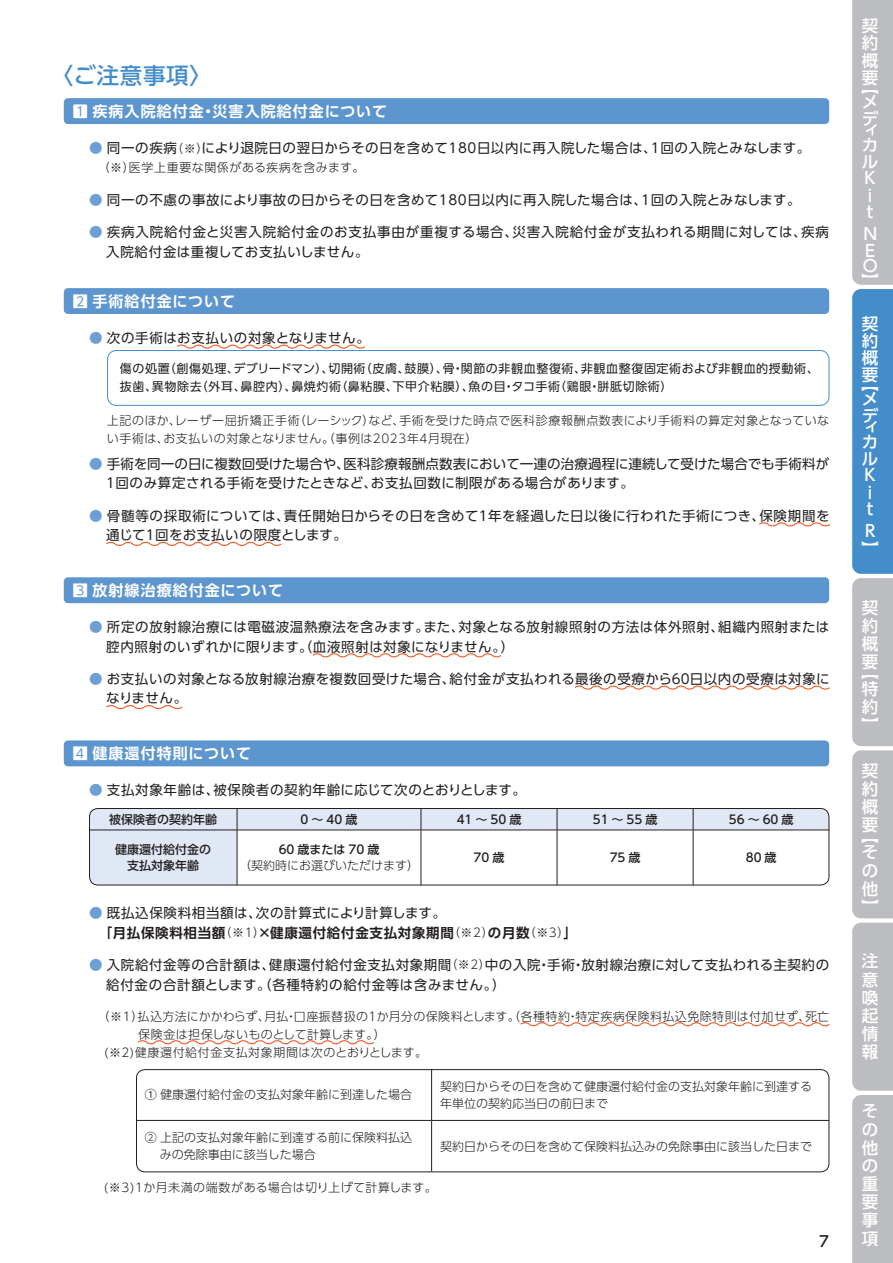
<style>
.page{position:relative;width:893px;height:1263px;background:#fff}
.page>*{position:absolute;margin:0;border:0;box-sizing:border-box;transform-origin:0 0}
.t1{font:500 22.5px "UD Shin Go NT Pro";letter-spacing:.03em;color:#448dcb}
.t2{font:500 16.5px/18.1px "UD Shin Go Pro";color:#fff;text-align:justify}
.t3{font:700 15px "UD Shin Go Pro De";letter-spacing:.07em;color:#fff}
.t4{font:500 15px "UD Shin Go Pro";color:#231f20}
.t5{font:13.5px/19.5px "UD Shin Go Pro";letter-spacing:.04em;color:#231f20}
.t6{font:13.5px/19.5px "UD Shin Go Pro";letter-spacing:.015em;color:#231f20}
.t7{font:700 13.5px "UD Shin Go Pro De";letter-spacing:.05em;color:#231f20}
.t8{font:300 12px/16.5px "UD Shin Go Pro";color:#231f20}
.t9{font:300 12px/18px "UD Shin Go Pro";letter-spacing:.05em;color:#231f20}
.t10{font:12px/18px "UD Shin Go Pro";letter-spacing:.05em;color:#231f20}
.t11{font:500 12px/16.5px "UD Shin Go Pro";color:#231f20;text-align:center}
.t12{font:300 12px "UD Shin Go Pro";letter-spacing:.035em;color:#231f20}
.t13{font:300 12px "UD Shin Go Pro";letter-spacing:.03em;color:#231f20}
.s1{font-family:"UD Shin Go Pro";font-weight:400}
.s2{color:#6d9fd4}
.s3{font-weight:300;font-size:12px}
.s4{font-family:"UD Shin Go Pro";font-weight:300;font-size:12px}
.s5{font-weight:400}
</style>
<div class="page">
<svg style="left:89px;top:808px;width:740px;height:77px"></svg>
<hr style="left:89px;top:830px;width:148px;height:1px;background:#231f20">
<hr style="left:237px;top:830px;width:184px;height:1px;background:#231f20">
<hr style="left:237px;top:830px;width:1px;height:55px;background:#231f20">
<hr style="left:421px;top:830px;width:136px;height:1px;background:#231f20">
<hr style="left:421px;top:830px;width:1px;height:55px;background:#231f20">
<hr style="left:557px;top:830px;width:136px;height:1px;background:#231f20">
<hr style="left:557px;top:830px;width:1px;height:55px;background:#231f20">
<hr style="left:693px;top:830px;width:136px;height:1px;background:#231f20">
<hr style="left:693px;top:830px;width:1px;height:55px;background:#231f20">
<hr style="left:431px;top:1069px;width:1px;height:51px;background:#231f20">
<hr style="left:136px;top:1120px;width:296px;height:1px;background:#231f20">
<hr style="left:432px;top:1120px;width:397px;height:1px;background:#231f20">
<hr style="left:431px;top:1121px;width:1px;height:50px;background:#231f20">
<div style="left:64px;top:288px;width:765px;height:26px;background:#5d96cf;border-radius:4px"></div>
<div style="left:64px;top:577px;width:765px;height:26px;background:#5d96cf;border-radius:4px"></div>
<div style="left:64px;top:740px;width:765px;height:26px;background:#5d96cf;border-radius:4px"></div>
<svg style="left:177px;top:344px;width:188px;height:5px"></svg>
<svg style="left:312px;top:653px;width:189px;height:5px"></svg>
<svg style="left:574px;top:685px;width:256px;height:5px"></svg>
<svg style="left:106px;top:705px;width:77px;height:5px"></svg>
<svg style="left:759px;top:522px;width:72px;height:5px"></svg>
<svg style="left:106px;top:541px;width:176px;height:5px"></svg>
<svg style="left:520px;top:1022px;width:310px;height:5px"></svg>
<svg style="left:138px;top:1040px;width:236px;height:5px"></svg>
<div style="left:107px;top:350px;width:722px;height:56px;border:1px solid #448dcb;border-radius:9px"></div>
<div style="left:64px;top:98px;width:765px;height:26px;background:#5d96cf;border-radius:4px"></div>
<div style="left:89px;top:808px;width:740px;height:77px;border:1px solid #231f20;border-radius:9px"></div>
<div style="left:136px;top:1069px;width:693px;height:103px;border:1px solid #231f20;border-radius:9px"></div>
<svg style="left:852px;top:0;width:41px;height:1263px;background:#a2b3c4"></svg>
<h1 class="t1" style="left:51px;top:57px;width:163px">〈ご注意事項〉</h1>
<p class="t3" style="left:73px;top:99px;width:316px"><span class="s1">1</span> 疾病入院給付金・災害入院給付金について</p>
<p class="t5" style="left:89px;top:138px;width:722px"><span class="s2">●</span> 同一の疾病<span class="s3">（※）</span>により退院日の翌日からその日を含めて180日以内に再入院した場合は、1回の入院とみなします。</p>
<p class="t9" style="left:89px;top:158px;width:277px">　（※）医学上重要な関係がある疾病を含みます。</p>
<p class="t5" style="left:89px;top:190px;width:713px"><span class="s2">●</span> 同一の不慮の事故により事故の日からその日を含めて180日以内に再入院した場合は、1回の入院とみなします。</p>
<p class="t5" style="left:106px;top:222px;width:724px;text-indent:-17px"><span class="s2">●</span> 疾病入院給付金と災害入院給付金のお支払事由が重複する場合、災害入院給付金が支払われる期間に対しては、疾病入院給付金は重複してお支払いしません。</p>
<p class="t3" style="left:73px;top:289px;width:164px"><span class="s1">2</span> 手術給付金について</p>
<p class="t5" style="left:89px;top:328px;width:282px"><span class="s2">●</span> 次の手術はお支払いの対象となりません。</p>
<p class="t10" style="left:120px;top:359px;width:700px">傷の処置（創傷処理、デブリードマン）、切開術（皮膚、鼓膜）、骨・関節の非観血整復術、非観血整復固定術および非観血的授動術、抜歯、異物除去（外耳、鼻腔内）、鼻焼灼術（鼻粘膜、下甲介粘膜）、魚の目・タコ手術（鶏眼・胼胝切除術）</p>
<p class="t9" style="left:107px;top:411px;width:724px">上記のほか、レーザー屈折矯正手術（レーシック）など、手術を受けた時点で医科診療報酬点数表により手術料の算定対象となっていない手術は、お支払いの対象となりません。（事例は2023年4月現在）</p>
<p class="t6" style="left:104px;top:454px;width:727px;text-indent:-14px"><span class="s2">●</span> 手術を同一の日に複数回受けた場合や、医科診療報酬点数表において一連の治療過程に連続して受けた場合でも手術料が<br>１回のみ算定される手術を受けたときなど、お支払回数に制限がある場合があります。</p>
<p class="t5" style="left:106px;top:505px;width:725px;text-indent:-17px"><span class="s2">●</span> 骨髄等の採取術については、責任開始日からその日を含めて１年を経過した日以後に行われた手術につき、保険期間を通じて１回をお支払いの限度とします。</p>
<p class="t3" style="left:73px;top:578px;width:212px"><span class="s1">3</span> 放射線治療給付金について</p>
<p class="t5" style="left:106px;top:617px;width:725px;text-indent:-17px"><span class="s2">●</span> 所定の放射線治療には電磁波温熱療法を含みます。また、対象となる放射線照射の方法は体外照射、組織内照射または腔内照射のいずれかに限ります。（血液照射は対象になりません。）</p>
<p class="t5" style="left:106px;top:668px;width:725px;text-indent:-17px"><span class="s2">●</span> お支払いの対象となる放射線治療を複数回受けた場合、給付金が支払われる最後の受療から60日以内の受療は対象になりません。</p>
<p class="t3" style="left:73px;top:741px;width:180px"><span class="s1">4</span> 健康還付特則について</p>
<p class="t5" style="left:89px;top:780px;width:438px"><span class="s2">●</span> 支払対象年齢は、被保険者の契約年齢に応じて次のとおりとします。</p>
<p class="t11" style="left:109px;top:811px;width:109px">被保険者の契約年齢</p>
<p class="t11" style="left:301px;top:811px;width:58px">0～40歳</p>
<p class="t11" style="left:457px;top:811px;width:66px">41～50歳</p>
<p class="t11" style="left:593px;top:811px;width:66px">51～55歳</p>
<p class="t11" style="left:729px;top:811px;width:66px">56～60歳</p>
<p class="t11" style="left:115px;top:841px;width:97px">健康還付給付金の支払対象年齢</p>
<p class="t11" style="left:279px;top:841px;width:102px">60 歳または 70 歳</p>
<p class="t11" style="left:474px;top:849px;width:32px">70 歳</p>
<p class="t11" style="left:610px;top:849px;width:32px">75 歳</p>
<p class="t11" style="left:746px;top:849px;width:32px">80 歳</p>
<p class="t8" style="left:239px;top:857px;width:181px">（契約時にお選びいただけます）</p>
<p class="t5" style="left:89px;top:903px;width:358px"><span class="s2">●</span> 既払込保険料相当額は、次の計算式により計算します。</p>
<p class="t7" style="left:89px;top:922px;width:489px">　「月払保険料相当額<span class="s4">（※1）</span>×健康還付給付金支払対象期間<span class="s4">（※2）</span>の月数<span class="s4">（※3）</span>」</p>
<p class="t5" style="left:106px;top:955px;width:724px;text-indent:-17px"><span class="s2">●</span> 入院給付金等の合計額は、健康還付給付金支払対象期間<span class="s3">（※2）</span>中の入院・手術・放射線治療に対して支払われる主契約の給付金の合計額とします。（各種特約の給付金等は含みません。）</p>
<p class="t12" style="left:98px;top:1006px;width:733px">（※1）払込方法にかかわらず、月払・口座振替扱の1か月分の保険料とします。（各種特約・特定疾病保険料払込免除特則は付加せず、死亡</p>
<p class="t13" style="left:138px;top:1024px;width:249px">保険金は担保しないものとして計算します。）</p>
<p class="t9" style="left:104px;top:1042px;width:324px">(※２)健康還付給付金支払対象期間は次のとおりとします。</p>
<p class="t8" style="left:145px;top:1086px;width:268px"><span class="s5">①</span> 健康還付給付金の支払対象年齢に到達した場合</p>
<p class="t8" style="left:440px;top:1078px;width:373px">契約日からその日を含めて健康還付給付金の支払対象年齢に到達する年単位の契約応当日の前日まで</p>
<p class="t8" style="left:160px;top:1129px;width:254px;text-indent:-15px">② 上記の支払対象年齢に到達する前に保険料払込みの免除事由に該当した場合</p>
<p class="t8" style="left:440px;top:1137px;width:373px">契約日からその日を含めて保険料払込みの免除事由に該当した日まで</p>
<p class="t13" style="left:104px;top:1177px;width:334px">(※3)1か月未満の端数がある場合は切り上げて計算します。</p>
<p class="t4" style="left:819px;top:1229px;width:11px">7</p>
<p class="t2" style="left:862px;top:17px;width:18px;line-height:17.1px">契約概要</p>
<p class="t2" style="left:862px;top:78px;width:18px;line-height:16.2px;text-align:left">【メデ</p>
<p class="t2" style="left:862px;top:122px;width:17px;line-height:14.9px">ィカ</p>
<p class="t2" style="left:862px;top:152px;width:17px;line-height:16.8px;text-align:left">ル<br>K i<br>t</p>
<p class="t2" style="left:862px;top:226px;width:18px;line-height:15.5px;text-align:left">N<br>E<br>O】</p>
<p class="t2" style="left:862px;top:315px;width:18px;line-height:17.1px">契約概要</p>
<p class="t2" style="left:862px;top:375px;width:18px;line-height:16.2px;text-align:left">【メデ</p>
<p class="t2" style="left:862px;top:419px;width:17px;line-height:14.9px">ィカ</p>
<p class="t2" style="left:862px;top:449px;width:17px;line-height:16.8px;text-align:left">ル<br>K i<br>t</p>
<p class="t2" style="left:862px;top:522px;width:18px;line-height:17.1px">R】</p>
<p class="t2" style="left:862px;top:598px;width:18px">契約概要</p>
<p class="t2" style="left:862px;top:663px;width:18px;line-height:17.7px">【特約】</p>
<p class="t2" style="left:862px;top:761px;width:18px">契約概要</p>
<p class="t2" style="left:862px;top:826px;width:18px">【その他】</p>
<p class="t2" style="left:862px;top:951px;width:18px">注意喚起情報</p>
<p class="t2" style="left:862px;top:1102px;width:18px">その他の重要事項</p>
</div>
